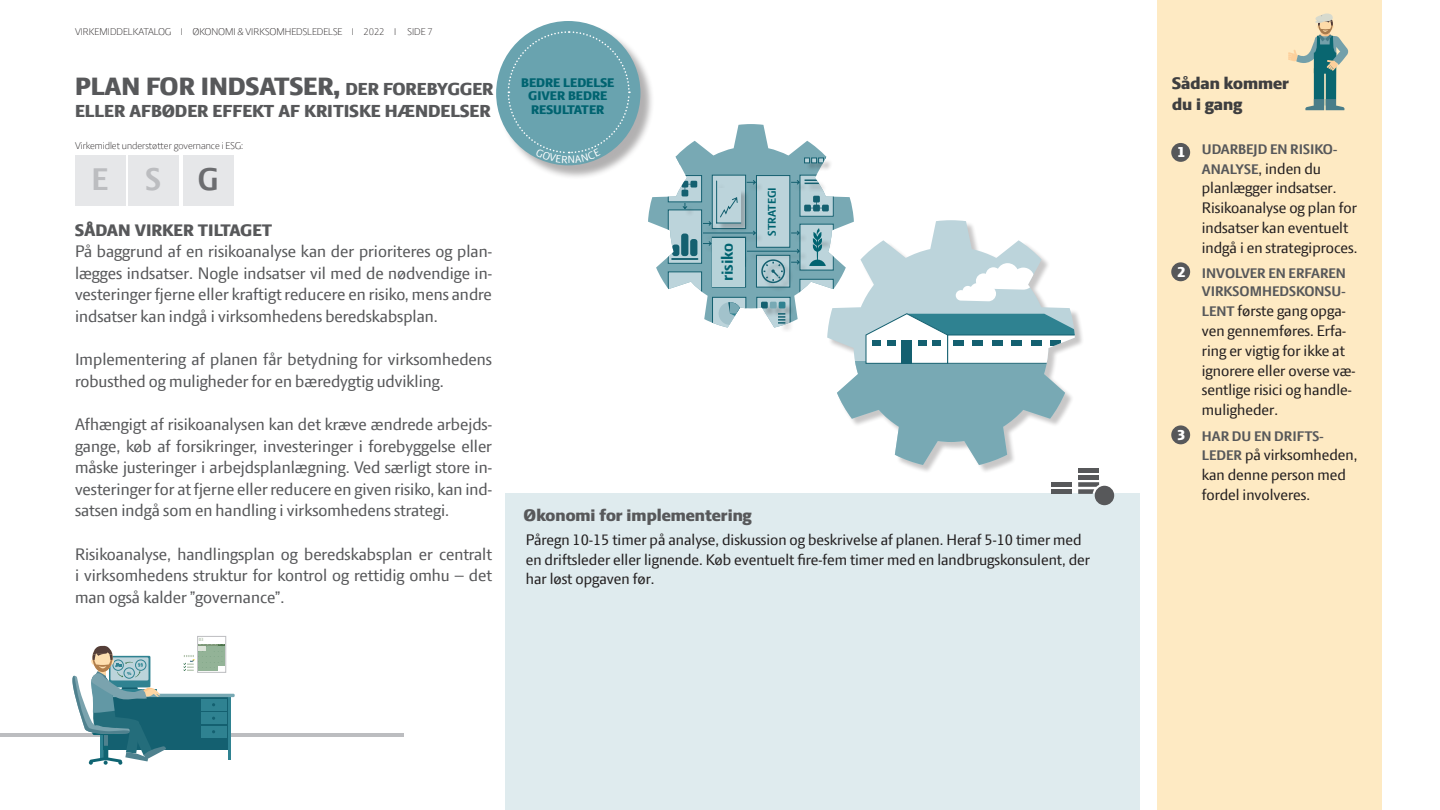
<style>
.page{position:relative;width:1440px;height:810px;background:#fff}
.page>*{position:absolute;margin:0;border:0;box-sizing:border-box;transform-origin:0 0}
.t1{font:700 33.75px "LF Press Sans";color:#bcbdc0}
.t2{font:700 33.75px "LF Press Sans";color:#6c6d70}
.t3{font:800 27px "LF Press Sans";color:#57585a}
.t4{font:800 18.75px "LF Press Sans";color:#57585a}
.t5{font:18px/21.6px "LF Press Sans";color:#57585a;text-align:justify}
.t6{font:800 18px "LF Press Sans";color:#57585a}
.t7{font:800 18px/21.6px "LF Press Sans";color:#3e3e3f}
.t8{font:700 17.25px "LF Press Sans";color:#006370}
.t9{font:16.5px/19.8px "LF Press Sans";color:#231f20}
.t10{font:800 15.75px "LF Press Sans";color:#fff}
.t11{font:700 15px/18px "LF Press Sans";color:#57585a}
.t12{font:800 13.5px/13.5px "LF Press Sans";color:#006370;text-align:center}
.t13{font:700 12px "LF Press Sans";color:#006370}
.t14{font:300 10.5px "LF Press Sans";color:#231f20}
.t15{font:700 4.95px "LF Press Sans";color:#b5c5b0}
.t16{font:800 4.8px "LF Press Sans";color:#21808d}
.s1{font-size:18.75px}
.s2{font-weight:700;font-size:15px;color:#57585a}
</style>
<div class="page">
<div style="left:506px;top:494px;width:634px;height:316px;background:#dfebee"></div>
<div style="left:1052px;top:489px;width:20px;height:5px;background:#57585a"></div>
<div style="left:1052px;top:482px;width:20px;height:5px;background:#57585a"></div>
<div style="left:1078px;top:475px;width:21px;height:5px;background:#57585a"></div>
<div style="left:1078px;top:468px;width:21px;height:5px;background:#57585a"></div>
<div style="left:1095px;top:486px;width:19px;height:19px;background:#57585a;border-radius:50%"></div>
<svg style="left:1078px;top:482px;width:21px;height:12px"></svg>
<div style="left:1158px;top:0;width:224px;height:810px;background:#feeac3"></div>
<div style="left:1171px;top:262px;width:19px;height:19px;background:#57585a;border-radius:50%"></div>
<div style="left:1171px;top:425px;width:19px;height:19px;background:#57585a;border-radius:50%"></div>
<svg style="left:1288px;top:14px;width:61px;height:96px"></svg>
<div style="left:1171px;top:143px;width:19px;height:19px;background:#57585a;border-radius:50%"></div>
<div style="left:498px;top:22px;width:157px;height:158px;background:#231f20;opacity:.35"></div>
<div style="left:496px;top:21px;width:145px;height:144px;background:#69a3af;border-radius:50%"></div>
<div style="left:829px;top:221px;width:255px;height:253px;background:#231f20;opacity:.25"></div>
<svg style="left:827px;top:220px;width:248px;height:245px;fill:#bcd4db"></svg>
<svg style="left:956px;top:263px;width:78px;height:38px"></svg>
<svg style="left:830px;top:362px;width:245px;height:103px;fill:#78a9b4"></svg>
<svg style="left:865px;top:313px;width:210px;height:51px"></svg>
<div style="left:1050px;top:340px;width:11px;height:6px;background:#146070"></div>
<div style="left:684px;top:159px;width:151px;height:174px;background:#231f20;opacity:.25"></div>
<svg style="left:648px;top:124px;width:206px;height:204px"></svg>
<div style="left:713px;top:238px;width:32px;height:48px;background:#b7d3d9"></div>
<hr style="left:0;top:733px;width:403px;height:4px;background:#bcbdc0">
<hr style="left:228px;top:697px;width:3px;height:63px;background:#2f8291">
<hr style="left:96px;top:694px;width:139px;height:3px;background:#78a9b4">
<div style="left:201px;top:699px;width:25px;height:12px;background:#2f8291"></div>
<div style="left:201px;top:712px;width:25px;height:12px;background:#2f8291"></div>
<div style="left:201px;top:726px;width:25px;height:12px;background:#2f8291"></div>
<div style="left:197px;top:636px;width:29px;height:37px;border:1px solid #bcbdc0"></div>
<svg style="left:72px;top:645px;width:153px;height:120px"></svg>
<div style="left:75px;top:155px;width:50px;height:50px;background:#e6e7e9"></div>
<div style="left:129px;top:155px;width:50px;height:50px;background:#e6e7e9"></div>
<div style="left:183px;top:155px;width:50px;height:50px;background:#e6e7e9"></div>
<svg style="left:507px;top:30px;width:124px;height:133px"></svg>
<p class="t14" style="left:75px;top:25px;width:359px">VIRKEMIDDELKATALOG I ØKONOMI &amp; VIRKSOMHEDSLEDELSE I 2022 I SIDE 7</p>
<p class="t3" style="left:75px;top:71px;width:420px">PLAN FOR INDSATSER, <span class="s1">DER FOREBYGGER</span></p>
<p class="t4" style="left:75px;top:100px;width:417px">ELLER AFBØDER EFFEKT AF KRITISKE HÆNDELSER</p>
<p class="t14" style="left:75px;top:140px;width:169px">Virkemidlet understøtter governance i ESG:</p>
<p class="t1" style="left:91px;top:160px;width:18px">E</p>
<p class="t1" style="left:146px;top:160px;width:17px">S</p>
<p class="t2" style="left:197px;top:160px;width:23px">G</p>
<p class="t6" style="left:75px;top:219px;width:199px">SÅDAN VIRKER TILTAGET</p>
<p class="t5" style="left:75px;top:240px;width:419px">På baggrund af en risikoanalyse kan der prioriteres og plan&shy;lægges indsatser. Nogle indsatser vil med de nødvendige in&shy;vesteringer fjerne eller kraftigt reducere en risiko, mens andre indsatser kan indgå i virksomhedens beredskabsplan.</p>
<p class="t5" style="left:75px;top:348px;width:419px">Implementering af planen får betydning for virksomhedens robusthed og muligheder for en bæredygtig udvikling.</p>
<p class="t5" style="left:75px;top:413px;width:419px">Afhængigt af risikoanalysen kan det kræve ændrede arbejds&shy;gange, køb af forsikringer, investeringer i forebyggelse eller måske justeringer i arbejdsplanlægning. Ved særligt store in&shy;vesteringer for at fjerne eller reducere en given risiko, kan ind&shy;satsen indgå som en handling i virksomhedens strategi.</p>
<p class="t5" style="left:75px;top:543px;width:419px">Risikoanalyse, handlingsplan og beredskabsplan er centralt i virksomhedens struktur for kontrol og rettidig omhu – det man også kalder ”governance”.</p>
<p class="t16" style="left:138px;top:662px;width:6px">§§</p>
<p class="t16" style="left:127px;top:670px;width:6px">%</p>
<p class="t15" style="left:199px;top:637px;width:6px">03</p>
<p class="t12" style="left:521px;top:76px;width:95px">BEDRE LEDELSE<br>GIVER BEDRE<br>RESULTATER</p>
<p class="t8" style="left:717px;top:281px;width:40px;rotate:-90deg">risiko</p>
<p class="t13" style="left:765px;top:236px;width:50px;rotate:-90deg">STRATEGI</p>
<p class="t6" style="left:524px;top:504px;width:230px">Økonomi for implementering</p>
<p class="t9" style="left:526px;top:529px;width:566px">Påregn 10-15 timer på analyse, diskussion og beskrivelse af planen. Heraf 5-10 timer med en driftsleder eller lignende. Køb eventuelt fire-fem timer med en landbrugskonsulent, der har løst opgaven før.</p>
<p class="t7" style="left:1172px;top:72px;width:118px">Sådan kommer du i gang</p>
<p class="t10" style="left:1177px;top:143px;width:9px">1</p>
<p class="t11" style="left:1202px;top:140px;width:137px">UDARBEJD EN RISIKO-</p>
<p class="t9" style="left:1202px;top:158px;width:157px"><span class="s2">ANALYSE</span>, inden du planlægger indsatser.<br>Risikoanalyse og plan for indsatser kan eventuelt indgå i en strategiproces.</p>
<p class="t11" style="left:1202px;top:264px;width:146px">INVOLVER EN ERFAREN<br>VIRKSOMHEDSKONSU-</p>
<p class="t9" style="left:1202px;top:301px;width:155px"><span class="s2">LENT</span> første gang opga&shy;ven gennemføres. Erfa&shy;ring er vigtig for ikke at ignorere eller overse væ&shy;sentlige risici og handle&shy;muligheder.</p>
<p class="t11" style="left:1202px;top:427px;width:123px">HAR DU EN DRIFTS-</p>
<p class="t9" style="left:1202px;top:445px;width:157px"><span class="s2">LEDER</span> på virksomheden, kan denne person med fordel involveres.</p>
<p class="t10" style="left:1177px;top:263px;width:9px">2</p>
<p class="t10" style="left:1177px;top:426px;width:9px">3</p>
</div>
